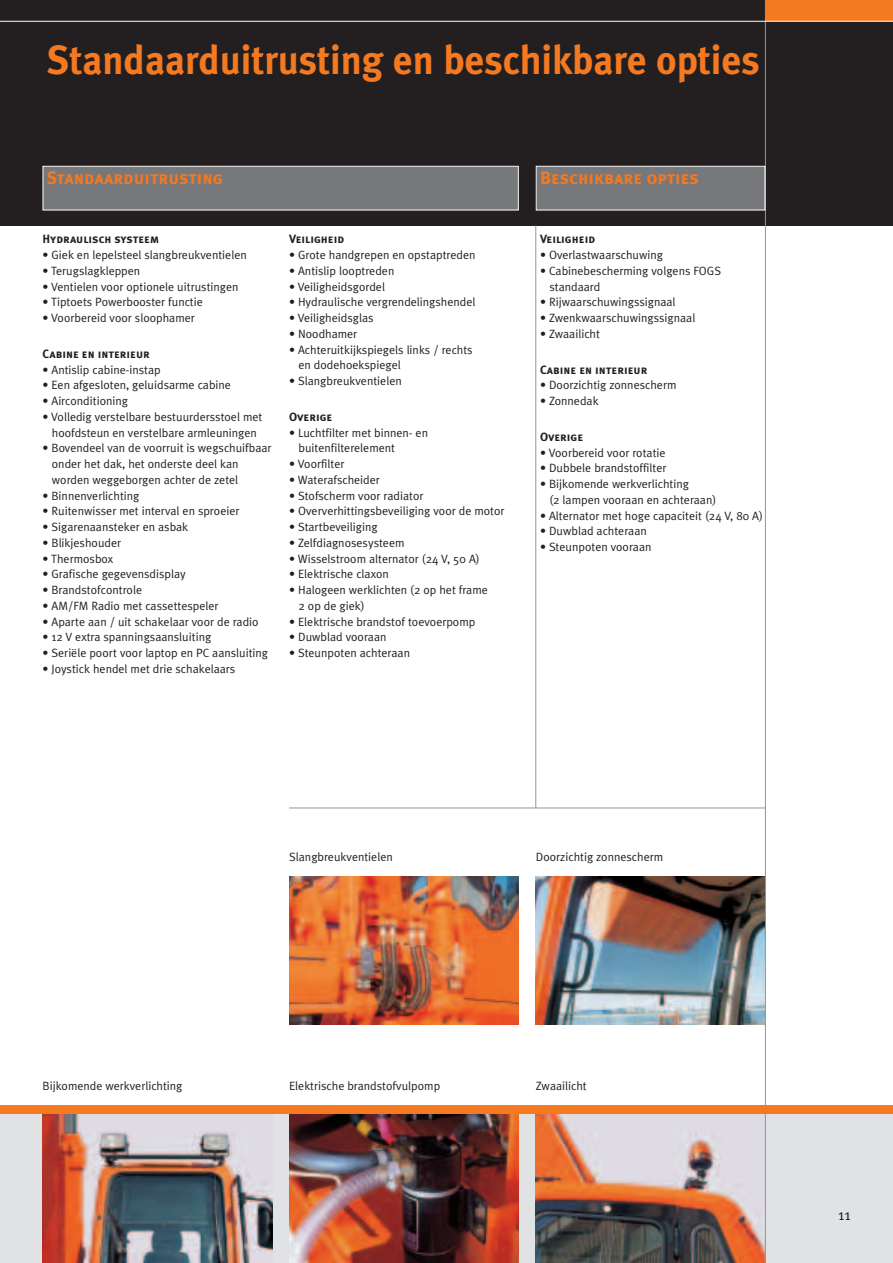
<style>
.page{position:relative;width:893px;height:1263px;background:#fff}
.page>*{position:absolute;margin:0;border:0;box-sizing:border-box;transform-origin:0 0}
.t1{font:700 40.5px "Meta Plus";color:#f47921;scale:.96 1}
.t2{font:18px "Meta Plus Bold Caps";color:#f47921}
.t3{font:15px "Meta Plus Normal";color:#231f20}
.t4{font:12px/15.8px "Meta Plus Normal";color:#231f20}
.t5{font:12px "Meta Plus Bold Caps";color:#231f20}
</style>
<div class="page">
<img style="left:536px;top:876px;width:229px;height:149px">
<img style="left:289px;top:876px;width:230px;height:149px">
<div style="left:1px;top:1114px;width:892px;height:149px;background:#e1e2e4"></div>
<img style="left:536px;top:1114px;width:229px;height:149px">
<div style="left:1px;top:1106px;width:892px;height:8px;background:#f47921"></div>
<div style="left:1px;top:0;width:892px;height:225px;background:#231f20"></div>
<div style="left:765px;top:0;width:128px;height:21px;background:#f47921"></div>
<hr style="left:765px;top:0;width:1px;height:1263px;background:#939598">
<hr style="left:1px;top:21px;width:892px;height:1px;background:#fff">
<div style="left:43px;top:167px;width:475px;height:43px;background:#76787b"></div>
<div style="left:43px;top:166px;width:476px;height:44px;border:1px solid #fff"></div>
<div style="left:537px;top:167px;width:227px;height:43px;background:#76787b"></div>
<div style="left:536px;top:166px;width:229px;height:44px;border:1px solid #fff"></div>
<img style="left:289px;top:1114px;width:230px;height:149px">
<img style="left:43px;top:1114px;width:229px;height:149px">
<hr style="left:535px;top:225px;width:1px;height:583px;background:#939598">
<hr style="left:289px;top:807px;width:476px;height:1px;background:#939598">
<h1 class="t1" style="left:47px;top:44px;width:744px">Standaarduitrusting en beschikbare opties</h1>
<h2 class="t2" style="left:47px;top:167px;width:178px">Standaarduitrusting</h2>
<h2 class="t2" style="left:540px;top:167px;width:161px">Beschikbare opties</h2>
<p class="t5" style="left:43px;top:232px;width:118px">Hydraulisch systeem</p>
<p class="t4" style="left:43px;top:248px;width:206px">• Giek en lepelsteel slangbreukventielen</p>
<p class="t4" style="left:43px;top:264px;width:99px">• Terugslagkleppen</p>
<p class="t4" style="left:43px;top:279px;width:198px">• Ventielen voor optionele uitrustingen</p>
<p class="t4" style="left:43px;top:295px;width:162px">• Tiptoets Powerbooster functie</p>
<p class="t4" style="left:43px;top:311px;width:154px">• Voorbereid voor sloophamer</p>
<p class="t5" style="left:43px;top:347px;width:109px">Cabine en interieur</p>
<p class="t4" style="left:43px;top:362px;width:120px">• Antislip cabine-instap</p>
<p class="t4" style="left:43px;top:378px;width:190px">• Een afgesloten, geluidsarme cabine</p>
<p class="t4" style="left:43px;top:394px;width:87px">• Airconditioning</p>
<p class="t4" style="left:43px;top:410px;width:221px;text-align:center">• Volledig verstelbare bestuurdersstoel met hoofdsteun en verstelbare armleuningen</p>
<p class="t4" style="left:52px;top:441px;width:221px;text-indent:-9px">• Bovendeel van de voorruit is wegschuifbaar onder het dak, het onderste deel kan worden weggeborgen achter de zetel</p>
<p class="t4" style="left:43px;top:488px;width:98px">• Binnenverlichting</p>
<p class="t4" style="left:43px;top:504px;width:198px">• Ruitenwisser met interval en sproeier</p>
<p class="t4" style="left:43px;top:520px;width:147px">• Sigarenaansteker en asbak</p>
<p class="t4" style="left:43px;top:536px;width:80px">• Blikjeshouder</p>
<p class="t4" style="left:43px;top:551px;width:72px">• Thermosbox</p>
<p class="t4" style="left:43px;top:567px;width:145px">• Grafische gegevensdisplay</p>
<p class="t4" style="left:43px;top:583px;width:101px">• Brandstofcontrole</p>
<p class="t4" style="left:43px;top:599px;width:178px">• AM/FM Radio met cassettespeler</p>
<p class="t4" style="left:43px;top:614px;width:218px">• Aparte aan / uit schakelaar voor de radio</p>
<p class="t4" style="left:43px;top:630px;width:170px">• 12 V extra spanningsaansluiting</p>
<p class="t4" style="left:43px;top:646px;width:227px">• Seriële poort voor laptop en PC aansluiting</p>
<p class="t4" style="left:43px;top:662px;width:194px">• Joystick hendel met drie schakelaars</p>
<p class="t5" style="left:289px;top:232px;width:57px">Veiligheid</p>
<p class="t4" style="left:289px;top:248px;width:188px">• Grote handgrepen en opstaptreden</p>
<p class="t4" style="left:289px;top:264px;width:107px">• Antislip looptreden</p>
<p class="t4" style="left:289px;top:279px;width:97px">• Veiligheidsgordel</p>
<p class="t4" style="left:289px;top:295px;width:188px">• Hydraulische vergrendelingshendel</p>
<p class="t4" style="left:289px;top:311px;width:86px">• Veiligheidsglas</p>
<p class="t4" style="left:289px;top:327px;width:70px">• Noodhamer</p>
<p class="t4" style="left:298px;top:342px;width:176px;text-indent:-9px">• Achteruitkijkspiegels links / rechts en dodehoekspiegel</p>
<p class="t4" style="left:289px;top:374px;width:114px">• Slangbreukventielen</p>
<p class="t5" style="left:289px;top:410px;width:45px">Overige</p>
<p class="t4" style="left:298px;top:425px;width:131px;text-indent:-9px">• Luchtfilter met binnen- en buitenfilterelement</p>
<p class="t4" style="left:289px;top:457px;width:57px">• Voorfilter</p>
<p class="t4" style="left:289px;top:473px;width:92px">• Waterafscheider</p>
<p class="t4" style="left:289px;top:488px;width:136px">• Stofscherm voor radiator</p>
<p class="t4" style="left:289px;top:504px;width:217px">• Oververhittingsbeveiliging voor de motor</p>
<p class="t4" style="left:289px;top:520px;width:90px">• Startbeveiliging</p>
<p class="t4" style="left:289px;top:536px;width:117px">• Zelfdiagnosesysteem</p>
<p class="t4" style="left:289px;top:551px;width:192px">• Wisselstroom alternator (24 V, 50 A)</p>
<p class="t4" style="left:289px;top:567px;width:101px">• Elektrische claxon</p>
<p class="t4" style="left:298px;top:583px;width:191px;text-indent:-9px">• Halogeen werklichten (2 op het frame<br>2 op de giek)</p>
<p class="t4" style="left:289px;top:614px;width:188px">• Elektrische brandstof toevoerpomp</p>
<p class="t4" style="left:289px;top:630px;width:99px">• Duwblad vooraan</p>
<p class="t4" style="left:289px;top:646px;width:122px">• Steunpoten achteraan</p>
<p class="t5" style="left:540px;top:232px;width:57px">Veiligheid</p>
<p class="t4" style="left:540px;top:248px;width:125px">• Overlastwaarschuwing</p>
<p class="t4" style="left:549px;top:264px;width:173px;text-indent:-9px">• Cabinebescherming volgens FOGS standaard</p>
<p class="t4" style="left:540px;top:295px;width:137px">• Rijwaarschuwingssignaal</p>
<p class="t4" style="left:540px;top:311px;width:157px">• Zwenkwaarschuwingssignaal</p>
<p class="t4" style="left:540px;top:327px;width:61px">• Zwaailicht</p>
<p class="t5" style="left:540px;top:362px;width:109px">Cabine en interieur</p>
<p class="t4" style="left:540px;top:378px;width:138px">• Doorzichtig zonnescherm</p>
<p class="t4" style="left:540px;top:394px;width:60px">• Zonnedak</p>
<p class="t5" style="left:540px;top:430px;width:45px">Overige</p>
<p class="t4" style="left:540px;top:445px;width:127px">• Voorbereid voor rotatie</p>
<p class="t4" style="left:540px;top:461px;width:128px">• Dubbele brandstoffilter</p>
<p class="t4" style="left:549px;top:477px;width:168px;text-indent:-9px">• Bijkomende werkverlichting<br>(2 lampen vooraan en achteraan)</p>
<p class="t4" style="left:540px;top:508px;width:224px">• Alternator met hoge capaciteit (24 V, 80 A)</p>
<p class="t4" style="left:540px;top:524px;width:108px">• Duwblad achteraan</p>
<p class="t4" style="left:540px;top:540px;width:113px">• Steunpoten vooraan</p>
<p class="t4" style="left:289px;top:849px;width:105px">Slangbreukventielen</p>
<p class="t4" style="left:536px;top:849px;width:129px">Doorzichtig zonnescherm</p>
<p class="t4" style="left:43px;top:1079px;width:141px">Bijkomende werkverlichting</p>
<p class="t4" style="left:289px;top:1079px;width:153px">Elektrische brandstofvulpomp</p>
<p class="t4" style="left:536px;top:1079px;width:52px">Zwaailicht</p>
<p class="t3" style="left:838px;top:1208px;width:14px">11</p>
</div>
